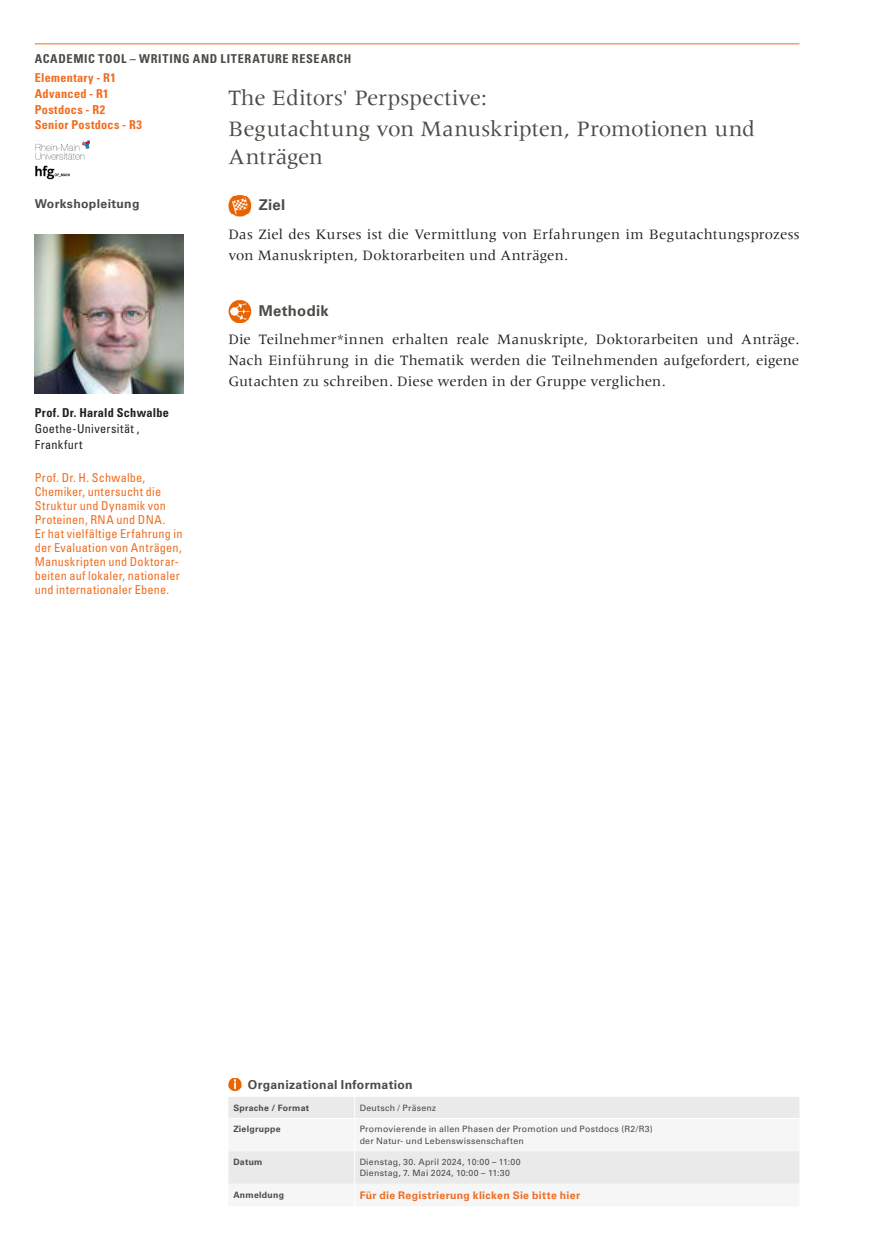
<style>
.page{position:relative;width:869px;height:1241px;background:#fff}
.page>*{position:absolute;margin:0;border:0;box-sizing:border-box;transform-origin:0 0}
.Kurse{font:22.75px/28px "Meridien LT Std";letter-spacing:-.01em;color:#4c4b46}
.mengentext{font:14.88px/21px "Meridien LT Std";letter-spacing:.01em;color:#231f20}
.mengentext-2{font:700 14.88px "Univers LT Std";letter-spacing:.02em;color:#4c4b46}
.Objective_Description{font:700 14.88px "Univers LT Std";color:#4c4b46}
.Trainer_Biografie{font:condensed 12.25px/14px "Univers LT Std";letter-spacing:.02em;color:#ef6d20}
.Kopf_links_Einstufung{font:700 condensed 12.25px "Univers LT Std";letter-spacing:.025em;color:#ef6d20}
.Trainer_Name{font:condensed 12.25px/15.8px "Univers LT Std";letter-spacing:.03em;color:#231f20}
.Kopf_Tools{font:700 condensed 12.25px "Univers LT Std";letter-spacing:.05em;color:#4c4b46}
.Tabelle_Headline{font:700 12.25px "Univers LT Std";letter-spacing:.025em;color:#4c4b46}
.Headlines__Trainer{font:700 12.25px "Univers LT Std";letter-spacing:.025em;color:#4c4b46}
.Tabelle_Mengentext{font:700 10.5px "Univers LT Std";letter-spacing:.03em;color:#ef6d20}
.Tabelle_Mengentext-2{font:8.75px "Univers LT Std";letter-spacing:.03em;color:#4c4b46}
.Tabelle_Bold{font:700 8.75px "Univers LT Std";letter-spacing:.03em;color:#4c4b46}
.s1{font-weight:700}
</style>
<div class="page">
<hr style="left:35px;top:43px;width:764px;height:1px;background:#ef6d20">
<img style="left:35px;top:234px;width:149px;height:159px">
<img style="left:228px;top:194px;width:23px;height:23px">
<img style="left:228px;top:300px;width:23px;height:23px">
<svg style="left:228px;top:1078px;width:13px;height:13px"></svg>
<div style="left:228px;top:1097px;width:571px;height:20px;background:#eaeaea"></div>
<div style="left:228px;top:1151px;width:571px;height:33px;background:#eaeaea"></div>
<svg style="left:354px;top:1097px;width:1px;height:20px"></svg>
<hr style="left:354px;top:1150px;width:1px;height:33px;background:#fff">
<img style="left:35px;top:140px;width:54px;height:40px">
<p class="Kopf_Tools" style="left:35px;top:52px;width:318px">ACADEMIC TOOL – WRITING AND LITERATURE RESEARCH</p>
<p class="Kopf_links_Einstufung" style="left:35px;top:70px;width:83px">Elementary - R1</p>
<p class="Kopf_links_Einstufung" style="left:35px;top:86px;width:75px">Advanced - R1</p>
<p class="Kopf_links_Einstufung" style="left:35px;top:102px;width:72px">Postdocs - R2</p>
<p class="Kopf_links_Einstufung" style="left:35px;top:118px;width:109px">Senior Postdocs - R3</p>
<p class="Kurse" style="left:228px;top:84px;width:260px">The Editors' Perpspective:</p>
<p class="Kurse" style="left:228px;top:114px;width:528px">Begutachtung von Manuskripten, Promotionen und<br>Anträgen</p>
<p class="Headlines__Trainer" style="left:35px;top:197px;width:106px">Workshopleitung</p>
<p class="Trainer_Name" style="left:35px;top:404px;width:136px"><span class="s1">Prof. Dr. Harald Schwalbe<br></span>Goethe-Universität ,<br>Frankfurt</p>
<p class="Trainer_Biografie" style="left:35px;top:470px;width:112px">Prof. Dr. H. Schwalbe,</p>
<p class="Trainer_Biografie" style="left:35px;top:484px;width:133px">Chemiker, untersucht die<br>Struktur und Dynamik von<br>Proteinen, RNA und DNA.</p>
<p class="Trainer_Biografie" style="left:35px;top:526px;width:149px">Er hat vielfältige Erfahrung in der Evaluation von Anträgen,<br>Manuskripten und Doktorar&shy;beiten auf lokaler, nationaler und internationaler Ebene.</p>
<p class="Objective_Description" style="left:259px;top:196px;width:28px">Ziel</p>
<p class="mengentext" style="left:228px;top:223px;width:572px">Das Ziel des Kurses ist die Vermittlung von Erfahrungen im Begutachtungsprozess von Manuskripten, Doktorarbeiten und Anträgen.</p>
<p class="mengentext-2" style="left:258px;top:301px;width:71px">Methodik</p>
<p class="mengentext" style="left:228px;top:328px;width:572px;text-align:justify">Die Teilnehmer*innen erhalten reale Manuskripte, Doktorarbeiten und Anträge.<br>Nach Einführung in die Thematik werden die Teilnehmenden aufgefordert, eigene Gutachten zu schreiben. Diese werden in der Gruppe verglichen.</p>
<p class="Tabelle_Headline" style="left:248px;top:1077px;width:166px">Organizational Information</p>
<p class="Tabelle_Bold" style="left:233px;top:1102px;width:77px">Sprache / Format</p>
<p class="Tabelle_Mengentext-2" style="left:359px;top:1102px;width:78px">Deutsch / Präsenz</p>
<p class="Tabelle_Bold" style="left:233px;top:1123px;width:49px">Zielgruppe</p>
<p class="Tabelle_Mengentext-2" style="left:359px;top:1123px;width:294px">Promovierende in allen Phasen der Promotion und Postdocs (R2/R3)</p>
<p class="Tabelle_Mengentext-2" style="left:359px;top:1135px;width:165px">der Natur- und Lebenswissenschaften</p>
<p class="Tabelle_Bold" style="left:233px;top:1156px;width:31px">Datum</p>
<p class="Tabelle_Mengentext-2" style="left:359px;top:1156px;width:162px">Dienstag, 30. April 2024, 10:00 – 11:00</p>
<p class="Tabelle_Mengentext-2" style="left:359px;top:1167px;width:152px">Dienstag, 7. Mai 2024, 10:00 – 11:30</p>
<p class="Tabelle_Bold" style="left:233px;top:1189px;width:52px">Anmeldung</p>
<p class="Tabelle_Mengentext" style="left:359px;top:1188px;width:222px">Für die Registrierung klicken Sie bitte hier</p>
</div>
